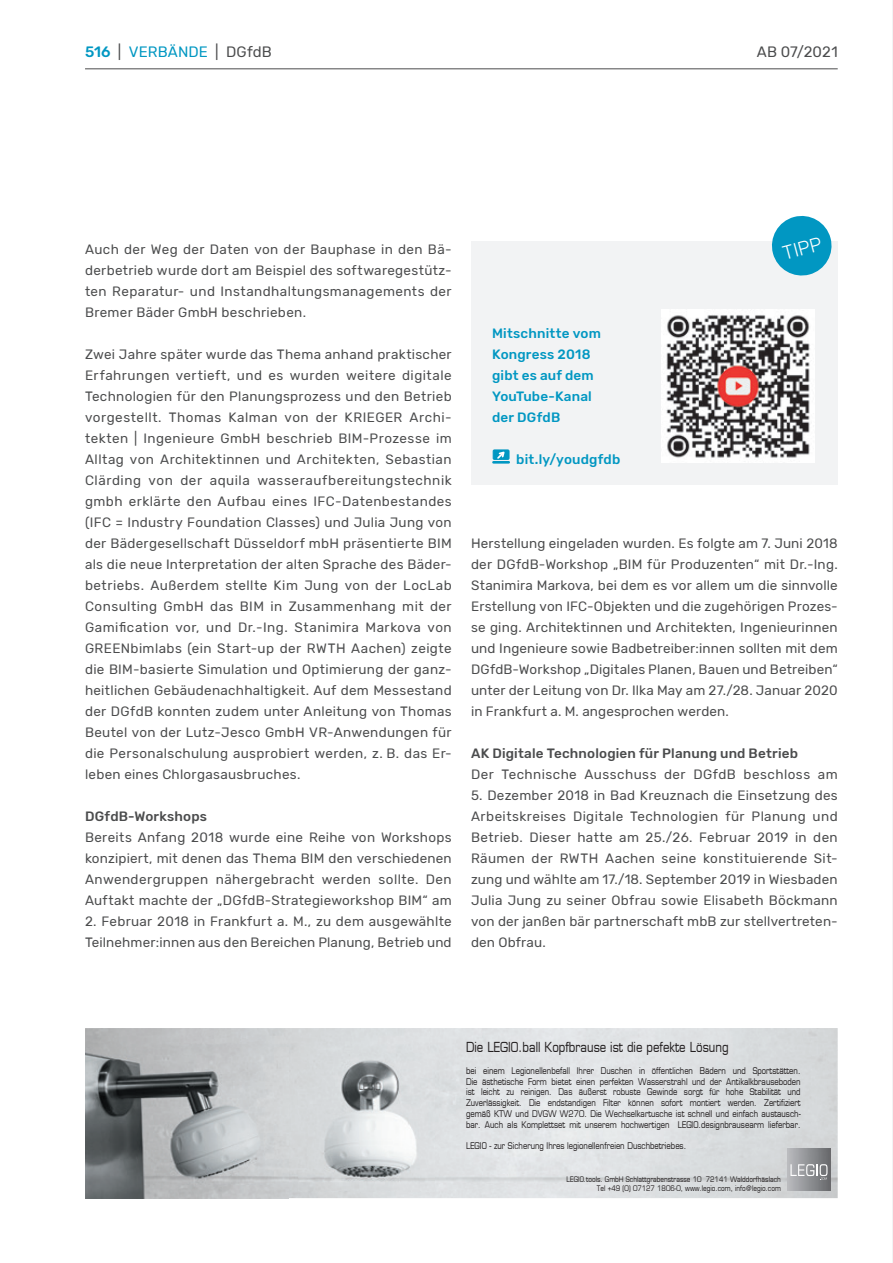
<style>
.page{position:relative;width:893px;height:1263px;background:#fff}
.page>*{position:absolute;margin:0;border:0;box-sizing:border-box;transform-origin:0 0}
.t1{font:300 19.5px "Rubik";color:#fff}
.t2{font:15px "Rubik";letter-spacing:.01em;color:#0197c2}
.t3{font:15px "Rubik";letter-spacing:.01em;color:#4b4c4d}
.t4{font:13.5px/21px "Rubik";letter-spacing:.02em;color:#4b4c4d;text-align:justify}
.t5{font:500 13.5px/21px "Rubik";letter-spacing:.01em;color:#0197c2}
.t6{font:500 13.5px "Rubik";letter-spacing:.015em;color:#4b4c4d}
.t7{font:13.5px "Eurasia Normal";color:#231f20}
.t8{font:9px/10.8px "Eurasia Normal";color:#231f20;text-align:justify}
.t9{font:7.5px/9px "Eurasia Normal";color:#231f20;text-align:right}
.s1{font-weight:500}
.s2{color:#4b4c4d}
</style>
<div class="page">
<hr style="left:85px;top:68px;width:753px;height:1px;background:#4b4c4d">
<img style="left:85px;top:1028px;width:753px;height:170px">
<img style="left:85px;top:1047px;width:203px;height:151px">
<img style="left:787px;top:1148px;width:43px;height:43px">
<svg style="left:790px;top:1164px;width:37px;height:16px"></svg>
<img style="left:298px;top:1053px;width:137px;height:139px">
<div style="left:471px;top:241px;width:367px;height:244px;background:#f2f3f4"></div>
<div style="left:493px;top:450px;width:16px;height:9px;background:#0197c2"></div>
<svg style="left:497px;top:452px;width:8px;height:6px"></svg>
<div style="left:493px;top:450px;width:16px;height:10px;border:1px solid #0197c2"></div>
<hr style="left:493px;top:461px;width:16px;height:3px;background:#0197c2">
<svg style="left:772px;top:215px;width:60px;height:61px"></svg>
<img style="left:661px;top:309px;width:154px;height:154px">
<hr style="left:892px;top:0;width:1px;height:1263px;background:#f2f3f4">
<p class="t2" style="left:85px;top:43px;width:188px"><span class="s1">516</span> <span class="s2">|</span> VERBÄNDE <span class="s2">| DGfdB</span></p>
<p class="t3" style="left:757px;top:43px;width:82px">AB 07/2021</p>
<p class="t4" style="left:85px;top:239px;width:368px">Auch der Weg der Daten von der Bauphase in den Bä&shy;derbetrieb wurde dort am Beispiel des softwaregestütz&shy;ten Reparatur- und Instandhaltungsmanagements der Bremer Bäder GmbH beschrieben.</p>
<p class="t4" style="left:85px;top:344px;width:368px">Zwei Jahre später wurde das Thema anhand praktischer Erfahrungen vertieft, und es wurden weitere digitale Technologien für den Planungsprozess und den Betrieb vorgestellt. Thomas Kalman von der KRIEGER Archi&shy;tekten | Ingenieure GmbH beschrieb BIM-Prozesse im Alltag von Architektinnen und Architekten, Sebastian Clärding von der aquila wasseraufbereitungstechnik gmbh erklärte den Aufbau eines IFC-Datenbestandes (IFC = Industry Foundation Classes) und Julia Jung von der Bädergesellschaft Düsseldorf mbH präsentierte BIM als die neue Interpretation der alten Sprache des Bäder&shy;betriebs. Außerdem stellte Kim Jung von der LocLab Consulting GmbH das BIM in Zusammenhang mit der Gamification vor, und Dr.-Ing. Stanimira Markova von GREENbimlabs (ein Start-up der RWTH Aachen) zeigte die BIM-basierte Simulation und Optimierung der ganz&shy;heitlichen Gebäudenachhaltigkeit. Auf dem Messestand der DGfdB konnten zudem unter Anleitung von Thomas Beutel von der Lutz-Jesco GmbH VR-Anwendungen für die Personalschulung ausprobiert werden, z. B. das Er&shy;leben eines Chlorgasausbruches.</p>
<p class="t6" style="left:85px;top:808px;width:123px">DGfdB-Workshops</p>
<p class="t4" style="left:85px;top:827px;width:368px">Bereits Anfang 2018 wurde eine Reihe von Workshops konzipiert, mit denen das Thema BIM den verschiedenen Anwendergruppen nähergebracht werden sollte. Den Auftakt machte der „DGfdB-Strategieworkshop BIM“ am</p>
<p class="t4" style="left:85px;top:911px;width:368px">2. Februar 2018 in Frankfurt a. M., zu dem ausgewählte<br>Teilnehmer:innen aus den Bereichen Planung, Betrieb und</p>
<p class="t5" style="left:492px;top:323px;width:110px">Mitschnitte vom<br>Kongress 2018 gibt es auf dem<br>YouTube-Kanal der DGfdB</p>
<p class="t5" style="left:516px;top:449px;width:106px">bit.ly/youdgfdb</p>
<h1 class="t1" style="left:780px;top:243px;width:42px;rotate:-15deg">TIPP</h1>
<p class="t4" style="left:471px;top:533px;width:368px">Herstellung eingeladen wurden. Es folgte am 7. Juni 2018 der DGfdB-Workshop „BIM für Produzenten“ mit Dr.-Ing.<br>Stanimira Markova, bei dem es vor allem um die sinnvolle Erstellung von IFC-Objekten und die zugehörigen Prozes&shy;se ging. Architektinnen und Architekten, Ingenieurinnen und Ingenieure sowie Badbetreiber:innen sollten mit dem DGfdB-Workshop „Digitales Planen, Bauen und Betreiben“ unter der Leitung von Dr. Ilka May am 27./28. Januar 2020 in Frankfurt a. M. angesprochen werden.</p>
<p class="t6" style="left:471px;top:745px;width:328px">AK Digitale Technologien für Planung und Betrieb</p>
<p class="t4" style="left:471px;top:764px;width:368px">Der Technische Ausschuss der DGfdB beschloss am</p>
<p class="t4" style="left:471px;top:785px;width:368px">5. Dezember 2018 in Bad Kreuznach die Einsetzung des Arbeitskreises Digitale Technologien für Planung und Betrieb. Dieser hatte am 25./26. Februar 2019 in den Räumen der RWTH Aachen seine konstituierende Sit&shy;zung und wählte am 17./18. September 2019 in Wiesbaden Julia Jung zu seiner Obfrau sowie Elisabeth Böckmann von der janßen bär partnerschaft mbB zur stellvertreten&shy;den Obfrau.</p>
<p class="t7" style="left:466px;top:1038px;width:264px">Die LEGIO.ball Kopfbrause ist die pefekte Lösung</p>
<p class="t8" style="left:466px;top:1065px;width:336px">bei einem Legionellenbefall Ihrer Duschen in öffentlichen Bädern und Sportstätten.<br>Die ästhetische Form bietet einen perfekten Wasserstrahl und der Antikalkbrauseboden ist leicht zu reinigen. Das äußerst robuste Gewinde sorgt für hohe Stabilität und Zuverlässigkeit. Die endstandigen Filter können sofort montiert werden. Zertifiziert gemäß KTW und DVGW W270. Die Wechselkartusche ist schnell und einfach austausch&shy;bar. Auch als Komplettset mit unserem hochwertigen LEGIO.designbrausearm lieferbar.</p>
<p class="t8" style="left:466px;top:1140px;width:222px">LEGIO - zur Sicherung Ihres legionellenfreien Duschbetriebes.</p>
<p class="t9" style="left:567px;top:1174px;width:216px">LEGIO.tools. GmbH Schlattgrabenstrasse 10 72141 Walddorfhäslach<br>Tel +49 (0) 07127 1806-0, www.legio.com, info@legio.com</p>
</div>
